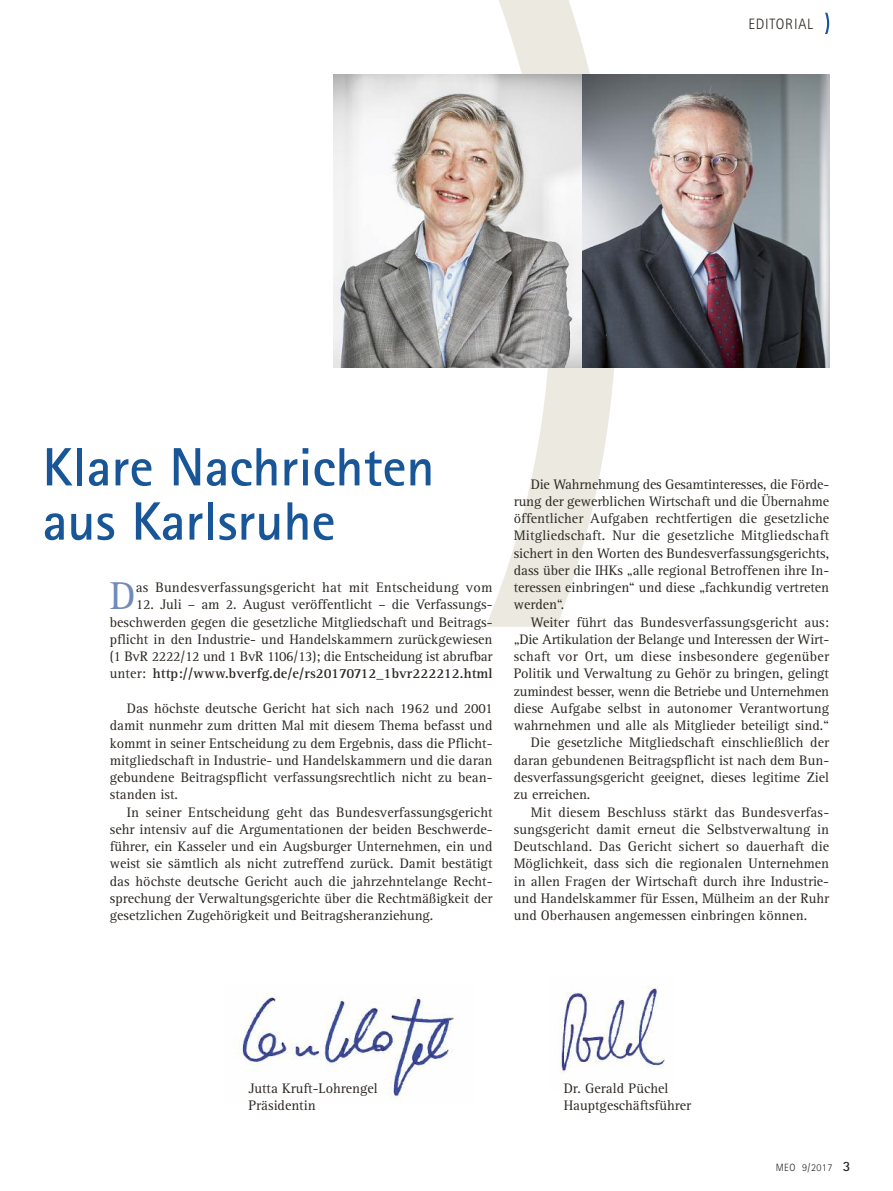
<style>
.page{position:relative;width:893px;height:1191px;background:#fff}
.page>*{position:absolute;margin:0;border:0;box-sizing:border-box;transform-origin:0 0}
.t1{font:700 54px/54.2px "Agfa Rotis Sans Serif";color:#195698}
.t2{font:40.2px "Agfa Rotis Serif";color:#6f8abc}
.t3{font:300 15px "Agfa Rotis Sans Serif";letter-spacing:.05em;color:#2b2722}
.t4{font:14.25px/17.2px "Agfa Rotis Serif";color:#2b2722;text-align:justify}
.t5{font:300 10.5px "Agfa Rotis Sans Serif";letter-spacing:.05em;color:#2b2722}
.s1{font-weight:700}
.s2{font-weight:700;font-size:14.25px}
</style>
<div class="page">
<svg style="left:486px;top:0;width:128px;height:626px;fill:#ebe9e0"></svg>
<svg style="left:825px;top:13px;width:4px;height:21px"></svg>
<img style="left:559px;top:986px;width:106px;height:89px">
<img style="left:234px;top:996px;width:220px;height:102px">
<img style="left:581px;top:74px;width:248px;height:294px">
<svg style="left:333px;top:74px;width:248px;height:294px"></svg>
<p class="t3" style="left:748px;top:15px;width:66px">EDITORIAL</p>
<h1 class="t1" style="left:43px;top:440px;width:393px">Klare Nachrichten aus Karlsruhe</h1>
<h2 class="t2" style="left:110px;top:572px;width:28px">D</h2>
<p class="t4" style="left:136px;top:578px;width:358px">as Bundesverfassungsgericht hat mit Entscheidung vom</p>
<p class="t4" style="left:110px;top:596px;width:384px;text-indent:26px">12. Juli – am 2. August veröffentlicht – die Verfassungs&shy;beschwerden gegen die gesetzliche Mitgliedschaft und Beitrags&shy;pflicht in den Industrie- und Handelskammern zurückgewiesen (1 BvR 2222/12 und 1 BvR 1106/13); die Entscheidung ist abrufbar unter: <span class="s1">http://www.bverfg.de/e/rs20170712_1bvr222212.html</span></p>
<p class="t4" style="left:110px;top:699px;width:384px;text-indent:17px">Das höchste deutsche Gericht hat sich nach 1962 und 2001 damit nunmehr zum dritten Mal mit diesem Thema befasst und kommt in seiner Entscheidung zu dem Ergebnis, dass die Pflicht&shy;mitgliedschaft in Industrie- und Handelskammern und die daran gebundene Beitragspflicht verfassungsrechtlich nicht zu bean&shy;standen ist.</p>
<p class="t4" style="left:110px;top:803px;width:384px;text-indent:17px">In seiner Entscheidung geht das Bundesverfassungsgericht sehr intensiv auf die Argumentationen der beiden Beschwerde&shy;führer, ein Kasseler und ein Augsburger Unternehmen, ein und weist sie sämtlich als nicht zutreffend zurück. Damit bestätigt das höchste deutsche Gericht auch die jahrzehntelange Recht&shy;sprechung der Verwaltungsgerichte über die Rechtmäßigkeit der gesetzlichen Zugehörigkeit und Beitragsheranziehung.</p>
<p class="t4" style="left:514px;top:475px;width:317px;text-indent:17px">Die Wahrnehmung des Gesamtinteresses, die Förde&shy;rung der gewerblichen Wirtschaft und die Übernahme öffentlicher Aufgaben rechtfertigen die gesetzliche Mitgliedschaft. Nur die gesetzliche Mitgliedschaft sichert in den Worten des Bundesverfassungsgerichts, dass über die IHKs „alle regional Betroffenen ihre In&shy;teressen einbringen“ und diese „fachkundig vertreten werden“.</p>
<p class="t4" style="left:531px;top:613px;width:300px">Weiter führt das Bundesverfassungsgericht aus:</p>
<p class="t4" style="left:514px;top:630px;width:317px">„Die Artikulation der Belange und Interessen der Wirt-</p>
<p class="t4" style="left:514px;top:647px;width:317px">schaft vor Ort, um diese insbesondere gegenüber</p>
<p class="t4" style="left:514px;top:665px;width:317px">Politik und Verwaltung zu Gehör zu bringen, gelingt</p>
<p class="t4" style="left:514px;top:682px;width:317px">zumindest besser, wenn die Betriebe und Unternehmen</p>
<p class="t4" style="left:514px;top:699px;width:317px">diese Aufgabe selbst in autonomer Verantwortung</p>
<p class="t4" style="left:514px;top:716px;width:317px">wahrnehmen und alle als Mitglieder beteiligt sind.“</p>
<p class="t4" style="left:531px;top:734px;width:300px">Die gesetzliche Mitgliedschaft einschließlich der</p>
<p class="t4" style="left:514px;top:751px;width:317px">daran gebundenen Beitragspflicht ist nach dem Bun-</p>
<p class="t4" style="left:514px;top:768px;width:317px">desverfassungsgericht geeignet, dieses legitime Ziel</p>
<p class="t4" style="left:514px;top:785px;width:78px">zu erreichen.</p>
<p class="t4" style="left:531px;top:803px;width:300px">Mit diesem Beschluss stärkt das Bundesverfas-</p>
<p class="t4" style="left:514px;top:820px;width:317px">sungsgericht damit erneut die Selbstverwaltung in</p>
<p class="t4" style="left:514px;top:837px;width:317px">Deutschland. Das Gericht sichert so dauerhaft die</p>
<p class="t4" style="left:514px;top:854px;width:317px">Möglichkeit, dass sich die regionalen Unternehmen</p>
<p class="t4" style="left:514px;top:872px;width:317px">in allen Fragen der Wirtschaft durch ihre Industrie-</p>
<p class="t4" style="left:514px;top:889px;width:317px">und Handelskammer für Essen, Mülheim an der Ruhr</p>
<p class="t4" style="left:514px;top:906px;width:295px">und Oberhausen angemessen einbringen können.</p>
<p class="t4" style="left:248px;top:1079px;width:131px">Jutta Kruft-Lohrengel<br>Präsidentin</p>
<p class="t4" style="left:564px;top:1079px;width:129px">Dr. Gerald Püchel<br>Hauptgeschäftsführer</p>
<p class="t5" style="left:776px;top:1161px;width:76px">MEO 9/2017 <span class="s2">3</span></p>
</div>
